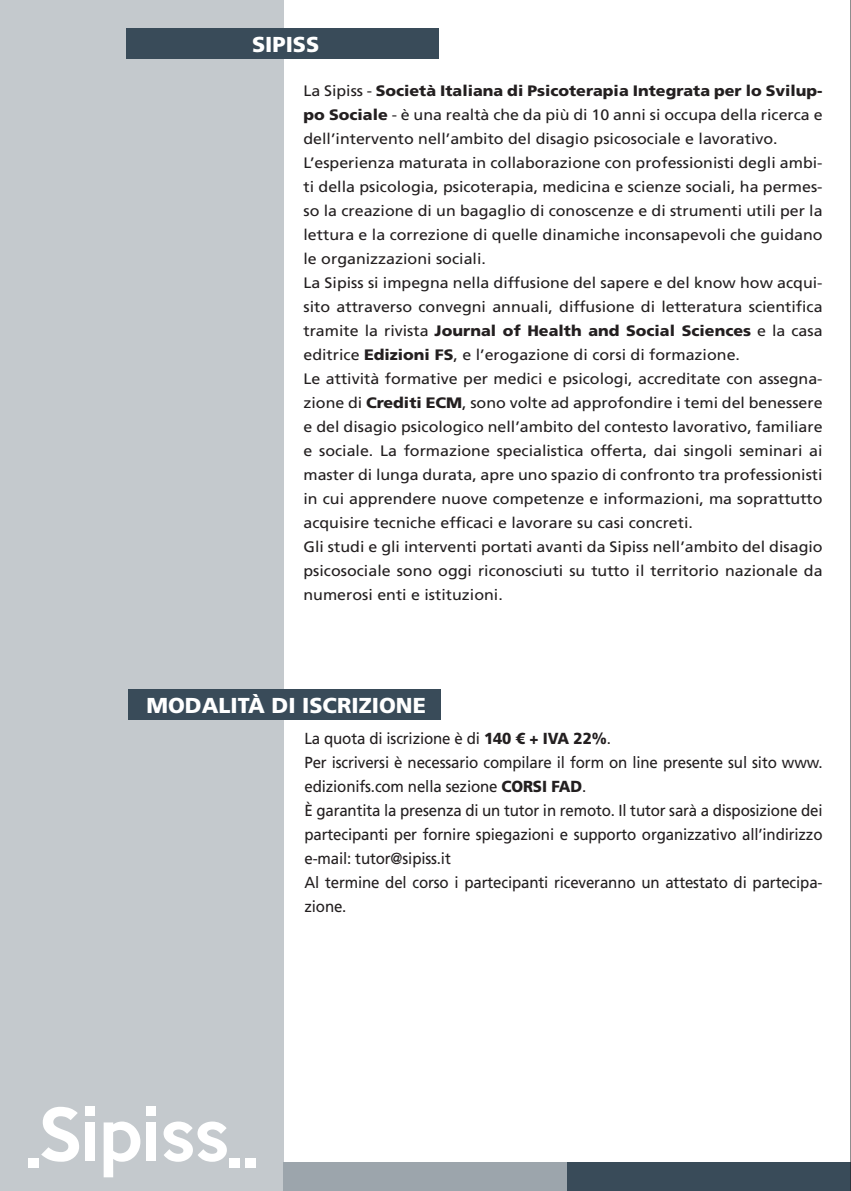
<style>
.page{position:relative;width:851px;height:1191px;background:#fff}
.page>*{position:absolute;margin:0;border:0;box-sizing:border-box;transform-origin:0 0}
.t1{font:900 21.6px "Frutiger LT Std";color:#fff}
.t2{font:16px/24px "Frutiger LT Std";letter-spacing:-.01em;color:#231f20;scale:.94 1}
.t3{font:15.2px/24px "Frutiger LT Std";color:#231f20;text-align:justify;scale:1.06 1}
.s1{font-weight:900}
</style>
<div class="page">
<div style="left:0;top:0;width:283px;height:1191px;background:#c4c9cd"></div>
<div style="left:127px;top:28px;width:311px;height:31px;background:#394b59"></div>
<div style="left:283px;top:1162px;width:284px;height:29px;background:#9ca5ac"></div>
<div style="left:567px;top:1162px;width:283px;height:29px;background:#394b59"></div>
<svg style="left:41px;top:1106px;width:38px;height:55px"></svg>
<div style="left:85px;top:1122px;width:10px;height:38px;background:#fff"></div>
<div style="left:85px;top:1106px;width:10px;height:9px;background:#fff"></div>
<svg style="left:104px;top:1121px;width:36px;height:56px"></svg>
<div style="left:146px;top:1122px;width:10px;height:38px;background:#fff"></div>
<div style="left:146px;top:1106px;width:10px;height:9px;background:#fff"></div>
<svg style="left:163px;top:1121px;width:64px;height:40px"></svg>
<div style="left:28px;top:1158px;width:11px;height:10px;background:#fff"></div>
<div style="left:245px;top:1158px;width:10px;height:9px;background:#fff"></div>
<div style="left:229px;top:1158px;width:10px;height:9px;background:#fff"></div>
<div style="left:128px;top:689px;width:312px;height:31px;background:#394b59"></div>
<hr style="left:850px;top:0;width:1px;height:1191px;background:#231f20">
<p class="t1" style="left:252px;top:31px;width:69px">SIPISS</p>
<p class="t3" style="left:303px;top:79px;width:491px">La Sipiss - <span class="s1">Società Italiana di Psicoterapia Integrata per lo Svilup&shy;po Sociale</span> - è una realtà che da più di 10 anni si occupa della ricerca e dell’intervento nell’ambito del disagio psicosociale e lavorativo.</p>
<p class="t3" style="left:303px;top:151px;width:491px">L’esperienza maturata in collaborazione con professionisti degli ambi&shy;ti della psicologia, psicoterapia, medicina e scienze sociali, ha permes&shy;so la creazione di un bagaglio di conoscenze e di strumenti utili per la lettura e la correzione di quelle dinamiche inconsapevoli che guidano le organizzazioni sociali.</p>
<p class="t3" style="left:303px;top:271px;width:491px">La Sipiss si impegna nella diffusione del sapere e del know how acqui&shy;sito attraverso convegni annuali, diffusione di letteratura scientifica tramite la rivista <span class="s1">Journal of Health and Social Sciences</span> e la casa editrice <span class="s1">Edizioni FS</span>, e l’erogazione di corsi di formazione.</p>
<p class="t3" style="left:303px;top:367px;width:491px">Le attività formative per medici e psicologi, accreditate con assegna&shy;zione di <span class="s1">Crediti ECM</span>, sono volte ad approfondire i temi del benessere e del disagio psicologico nell’ambito del contesto lavorativo, familiare e sociale. La formazione specialistica offerta, dai singoli seminari ai master di lunga durata, apre uno spazio di confronto tra professionisti in cui apprendere nuove competenze e informazioni, ma soprattutto acquisire tecniche efficaci e lavorare su casi concreti.</p>
<p class="t3" style="left:303px;top:535px;width:491px">Gli studi e gli interventi portati avanti da Sipiss nell’ambito del disagio psicosociale sono oggi riconosciuti su tutto il territorio nazionale da numerosi enti e istituzioni.</p>
<p class="t1" style="left:146px;top:692px;width:281px">MODALITÀ DI ISCRIZIONE</p>
<p class="t2" style="left:304px;top:727px;width:327px">La quota di iscrizione è di <span class="s1">140 € + IVA 22%</span>.</p>
<p class="t2" style="left:304px;top:751px;width:552px">Per iscriversi è necessario compilare il form on line presente sul sito www. edizionifs.com nella sezione <span class="s1">CORSI FAD</span>.</p>
<p class="t2" style="left:304px;top:799px;width:552px;text-align:justify">È garantita la presenza di un tutor in remoto. Il tutor sarà a disposizione dei partecipanti per fornire spiegazioni e supporto organizzativo all’indirizzo e-mail: tutor@sipiss.it</p>
<p class="t2" style="left:304px;top:871px;width:552px">Al termine del corso i partecipanti riceveranno un attestato di partecipa&shy;zione.</p>
</div>
